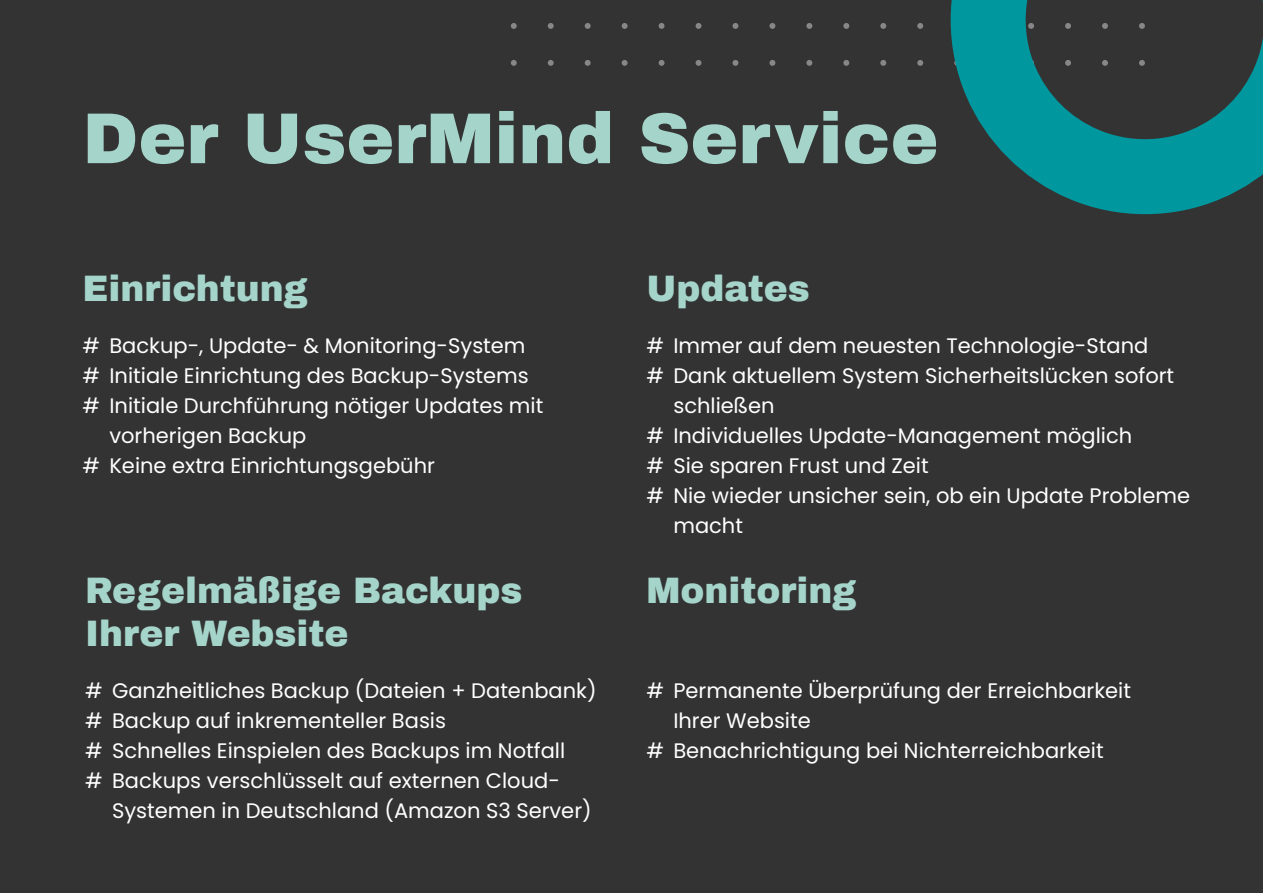
<style>
.page{position:relative;width:1263px;height:893px;background:#333}
.page>*{position:absolute;margin:0;border:0;box-sizing:border-box;transform-origin:0 0}
.t1{font:900 72px "Archivo";color:#a5d5ca}
.t2{font:900 36px/43.2px "Archivo";color:#a5d5ca}
.t3{font:21px/30px "Poppins";color:#fff}
</style>
<div class="page">
<svg style="left:511px;top:23px;width:6px;height:6px"></svg>
<svg style="left:548px;top:23px;width:6px;height:6px"></svg>
<svg style="left:585px;top:23px;width:6px;height:6px"></svg>
<svg style="left:622px;top:23px;width:6px;height:6px"></svg>
<svg style="left:659px;top:23px;width:5px;height:6px"></svg>
<svg style="left:695px;top:23px;width:6px;height:6px"></svg>
<svg style="left:732px;top:23px;width:6px;height:6px"></svg>
<svg style="left:769px;top:23px;width:6px;height:6px"></svg>
<svg style="left:806px;top:23px;width:6px;height:6px"></svg>
<svg style="left:843px;top:23px;width:6px;height:6px"></svg>
<svg style="left:880px;top:23px;width:6px;height:6px"></svg>
<svg style="left:917px;top:23px;width:6px;height:6px"></svg>
<svg style="left:511px;top:60px;width:6px;height:6px"></svg>
<svg style="left:548px;top:60px;width:6px;height:6px"></svg>
<svg style="left:585px;top:60px;width:6px;height:6px"></svg>
<svg style="left:622px;top:60px;width:6px;height:6px"></svg>
<svg style="left:659px;top:60px;width:5px;height:6px"></svg>
<svg style="left:695px;top:60px;width:6px;height:6px"></svg>
<svg style="left:732px;top:60px;width:6px;height:6px"></svg>
<svg style="left:769px;top:60px;width:6px;height:6px"></svg>
<svg style="left:806px;top:60px;width:6px;height:6px"></svg>
<svg style="left:843px;top:60px;width:6px;height:6px"></svg>
<svg style="left:880px;top:60px;width:6px;height:6px"></svg>
<svg style="left:917px;top:60px;width:6px;height:6px"></svg>
<svg style="left:951px;top:0;width:312px;height:214px"></svg>
<h1 class="t1" style="left:82px;top:110px;width:858px">Der UserMind Service</h1>
<h2 class="t2" style="left:82px;top:270px;width:227px">Einrichtung</h2>
<p class="t3" style="left:82px;top:331px;width:445px"># Backup-, Update- &amp; Monitoring-System</p>
<p class="t3" style="left:82px;top:361px;width:448px"># Initiale Einrichtung des Backup-Systems</p>
<p class="t3" style="left:82px;top:391px;width:462px"># Initiale Durchführung nötiger Updates mit</p>
<p class="t3" style="left:109px;top:421px;width:199px">vorherigen Backup</p>
<p class="t3" style="left:82px;top:451px;width:354px"># Keine extra Einrichtungsgebühr</p>
<h2 class="t2" style="left:85px;top:572px;width:439px">Regelmäßige Backups<br>Ihrer Website</h2>
<p class="t3" style="left:85px;top:676px;width:513px"># Ganzheitliches Backup (Dateien + Datenbank) # Backup auf inkrementeller Basis<br># Schnelles Einspielen des Backups im Notfall<br># Backups verschlüsselt auf externen Cloud-</p>
<p class="t3" style="left:112px;top:796px;width:481px">Systemen in Deutschland (Amazon S3 Server)</p>
<h2 class="t2" style="left:646px;top:270px;width:165px">Updates</h2>
<p class="t3" style="left:646px;top:331px;width:503px"># Immer auf dem neuesten Technologie-Stand</p>
<p class="t3" style="left:646px;top:361px;width:529px"># Dank aktuellem System Sicherheitslücken sofort</p>
<p class="t3" style="left:673px;top:391px;width:103px">schließen</p>
<p class="t3" style="left:646px;top:421px;width:487px"># Individuelles Update-Management möglich</p>
<p class="t3" style="left:646px;top:451px;width:284px"># Sie sparen Frust und Zeit</p>
<p class="t3" style="left:646px;top:481px;width:545px"># Nie wieder unsicher sein, ob ein Update Probleme</p>
<p class="t3" style="left:673px;top:511px;width:71px">macht</p>
<h2 class="t2" style="left:646px;top:572px;width:211px">Monitoring</h2>
<p class="t3" style="left:646px;top:676px;width:486px"># Permanente Überprüfung der Erreichbarkeit</p>
<p class="t3" style="left:673px;top:706px;width:139px">Ihrer Website</p>
<p class="t3" style="left:646px;top:736px;width:459px"># Benachrichtigung bei Nichterreichbarkeit</p>
</div>
